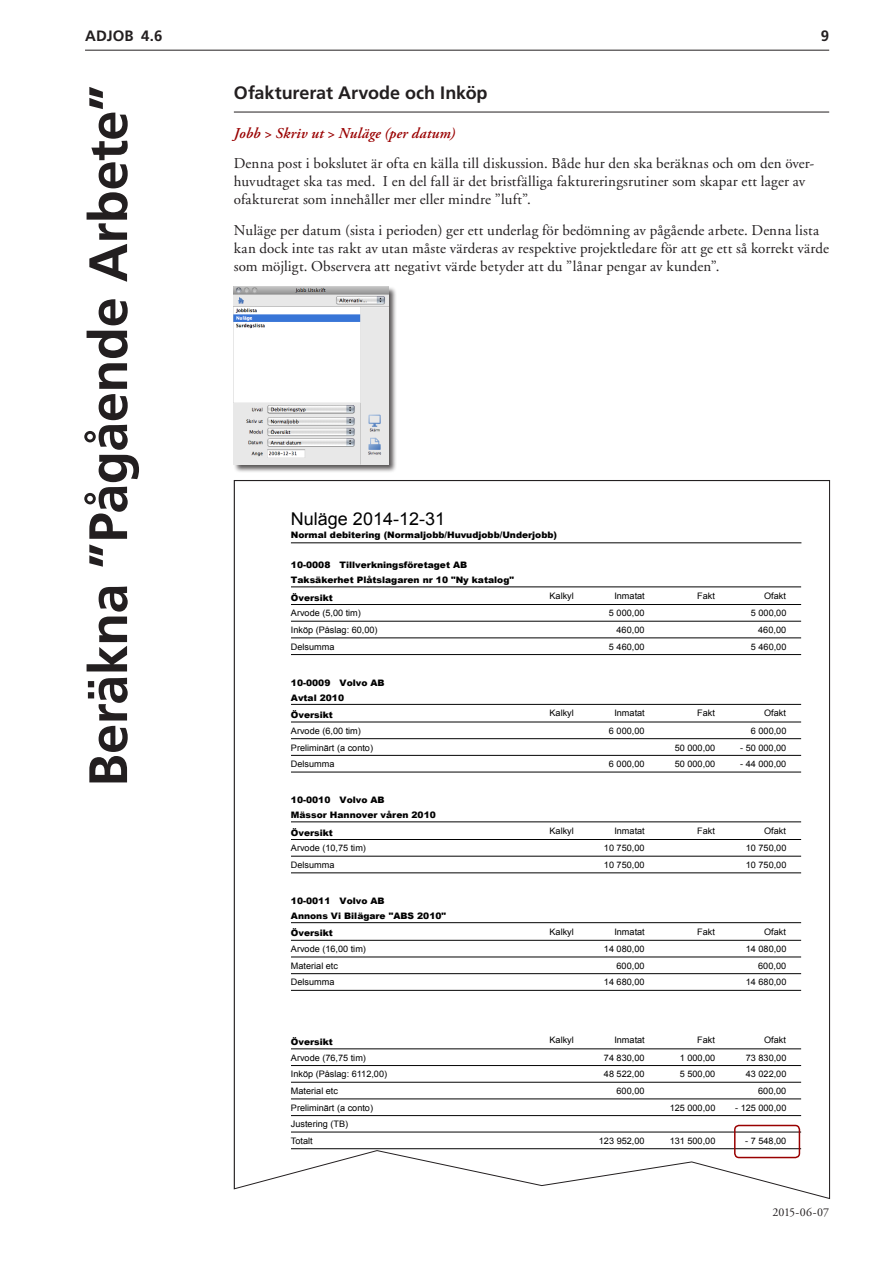
<style>
.page{position:relative;width:893px;height:1263px;background:#fff}
.page>*{position:absolute;margin:0;border:0;box-sizing:border-box;transform-origin:0 0}
.Rubrik{font:700 54px "Frutiger";letter-spacing:-.01em;color:#231f20}
.Underrubrik{font:700 18px "Frutiger";color:#231f20}
.t1{font:17.55px "Arial";color:#000}
.Brödtext{font:15px/18px "Adobe Garamond";letter-spacing:.01em;color:#231f20}
.Sökväg{font:italic 600 15px "Adobe Garamond Pro";letter-spacing:.015em;color:#900}
.t2{font:700 15px "Frutiger";letter-spacing:.01em;color:#231f20}
.t3{font:12px "Adobe Garamond";letter-spacing:.01em;color:#231f20}
.t4{font:9px/16.6px "Arial";color:#000}
.t5{font:900 9px/14.9px "Arial";color:#000}
</style>
<div class="page">
<hr style="left:85px;top:50px;width:744px;height:1px;background:#231f20">
<hr style="left:234px;top:112px;width:595px;height:1px;background:#231f20">
<div style="left:233px;top:286px;width:163px;height:187px;background:#231f20;opacity:.75"></div>
<img style="left:234px;top:287px;width:154px;height:177px">
<svg style="left:233px;top:480px;width:597px;height:719px"></svg>
<div style="left:734px;top:1125px;width:66px;height:33px;border:2px solid #900;border-radius:4px"></div>
<h3 class="t2" style="left:85px;top:27px;width:79px">ADJOB 4.6</h3>
<h3 class="t2" style="left:821px;top:27px;width:10px">9</h3>
<p class="Rubrik" style="left:77px;top:787px;width:703px;rotate:-90deg">Beräkna ”Pågående Arbete”</p>
<p class="Underrubrik" style="left:234px;top:82px;width:255px">Ofakturerat Arvode och Inköp</p>
<p class="Sökväg" style="left:234px;top:124px;width:223px">Jobb &gt; Skriv ut &gt; Nuläge (per datum)</p>
<p class="Brödtext" style="left:234px;top:155px;width:582px">Denna post i bokslutet är ofta en källa till diskussion. Både hur den ska beräknas och om den över&shy;huvudtaget ska tas med. I en del fall är det bristfälliga faktureringsrutiner som skapar ett lager av ofakturerat som innehåller mer eller mindre ”luft”.</p>
<p class="Brödtext" style="left:234px;top:222px;width:597px">Nuläge per datum (sista i perioden) ger ett underlag för bedömning av pågående arbete. Denna lista kan dock inte tas rakt av utan måste värderas av respektive projektledare för att ge ett så korrekt värde som möjligt. Observera att negativt värde betyder att du ”lånar pengar av kunden”.</p>
<p class="t1" style="left:291px;top:507px;width:156px">Nuläge 2014-12-31</p>
<p class="t5" style="left:291px;top:527px;width:268px">Normal debitering (Normaljobb/Huvudjobb/Underjobb)</p>
<p class="t5" style="left:291px;top:558px;width:225px">10-0008 Tillverkningsföretaget AB<br>Taksäkerhet Plåtslagaren nr 10 "Ny katalog"</p>
<p class="t5" style="left:291px;top:590px;width:44px">Översikt</p>
<p class="t4" style="left:549px;top:587px;width:26px">Kalkyl</p>
<p class="t4" style="left:614px;top:587px;width:32px">Inmatat</p>
<p class="t4" style="left:697px;top:587px;width:19px">Fakt</p>
<p class="t4" style="left:764px;top:587px;width:23px">Ofakt</p>
<p class="t4" style="left:291px;top:605px;width:71px">Arvode (5,00 tim)</p>
<p class="t4" style="left:609px;top:605px;width:37px">5 000,00</p>
<p class="t4" style="left:751px;top:605px;width:37px">5 000,00</p>
<p class="t4" style="left:291px;top:622px;width:88px">Inköp (Påslag: 60,00)</p>
<p class="t4" style="left:617px;top:622px;width:29px">460,00</p>
<p class="t4" style="left:758px;top:622px;width:29px">460,00</p>
<p class="t4" style="left:291px;top:638px;width:45px">Delsumma</p>
<p class="t4" style="left:609px;top:638px;width:37px">5 460,00</p>
<p class="t4" style="left:751px;top:638px;width:37px">5 460,00</p>
<p class="t5" style="left:291px;top:675px;width:95px">10-0009 Volvo AB<br>Avtal 2010</p>
<p class="t5" style="left:291px;top:707px;width:44px">Översikt</p>
<p class="t4" style="left:549px;top:705px;width:26px">Kalkyl</p>
<p class="t4" style="left:614px;top:705px;width:32px">Inmatat</p>
<p class="t4" style="left:697px;top:705px;width:19px">Fakt</p>
<p class="t4" style="left:764px;top:705px;width:23px">Ofakt</p>
<p class="t4" style="left:291px;top:722px;width:71px">Arvode (6,00 tim)</p>
<p class="t4" style="left:609px;top:722px;width:37px">6 000,00</p>
<p class="t4" style="left:751px;top:722px;width:37px">6 000,00</p>
<p class="t4" style="left:291px;top:739px;width:84px">Preliminärt (a conto)</p>
<p class="t4" style="left:675px;top:739px;width:42px">50 000,00</p>
<p class="t4" style="left:740px;top:739px;width:48px">- 50 000,00</p>
<p class="t4" style="left:291px;top:756px;width:45px">Delsumma</p>
<p class="t4" style="left:609px;top:756px;width:37px">6 000,00</p>
<p class="t4" style="left:675px;top:756px;width:42px">50 000,00</p>
<p class="t4" style="left:740px;top:756px;width:48px">- 44 000,00</p>
<p class="t5" style="left:291px;top:792px;width:146px">10-0010 Volvo AB<br>Mässor Hannover våren 2010</p>
<p class="t5" style="left:291px;top:825px;width:44px">Översikt</p>
<p class="t4" style="left:549px;top:822px;width:26px">Kalkyl</p>
<p class="t4" style="left:614px;top:822px;width:32px">Inmatat</p>
<p class="t4" style="left:697px;top:822px;width:19px">Fakt</p>
<p class="t4" style="left:764px;top:822px;width:23px">Ofakt</p>
<p class="t4" style="left:291px;top:840px;width:77px">Arvode (10,75 tim)</p>
<p class="t4" style="left:604px;top:840px;width:42px">10 750,00</p>
<p class="t4" style="left:746px;top:840px;width:42px">10 750,00</p>
<p class="t4" style="left:291px;top:857px;width:45px">Delsumma</p>
<p class="t4" style="left:604px;top:857px;width:42px">10 750,00</p>
<p class="t4" style="left:746px;top:857px;width:42px">10 750,00</p>
<p class="t5" style="left:291px;top:893px;width:157px">10-0011 Volvo AB<br>Annons Vi Bilägare "ABS 2010"</p>
<p class="t5" style="left:291px;top:925px;width:44px">Översikt</p>
<p class="t4" style="left:549px;top:923px;width:26px">Kalkyl</p>
<p class="t4" style="left:614px;top:923px;width:32px">Inmatat</p>
<p class="t4" style="left:697px;top:923px;width:19px">Fakt</p>
<p class="t4" style="left:764px;top:923px;width:23px">Ofakt</p>
<p class="t4" style="left:291px;top:941px;width:77px">Arvode (16,00 tim)</p>
<p class="t4" style="left:604px;top:941px;width:42px">14 080,00</p>
<p class="t4" style="left:746px;top:941px;width:42px">14 080,00</p>
<p class="t4" style="left:291px;top:957px;width:49px">Material etc</p>
<p class="t4" style="left:617px;top:957px;width:29px">600,00</p>
<p class="t4" style="left:758px;top:957px;width:29px">600,00</p>
<p class="t4" style="left:291px;top:974px;width:45px">Delsumma</p>
<p class="t4" style="left:604px;top:974px;width:42px">14 680,00</p>
<p class="t4" style="left:746px;top:974px;width:42px">14 680,00</p>
<p class="t5" style="left:291px;top:1034px;width:44px">Översikt</p>
<p class="t4" style="left:549px;top:1032px;width:26px">Kalkyl</p>
<p class="t4" style="left:614px;top:1032px;width:32px">Inmatat</p>
<p class="t4" style="left:697px;top:1032px;width:19px">Fakt</p>
<p class="t4" style="left:764px;top:1032px;width:23px">Ofakt</p>
<p class="t4" style="left:291px;top:1049px;width:77px">Arvode (76,75 tim)</p>
<p class="t4" style="left:604px;top:1049px;width:42px">74 830,00</p>
<p class="t4" style="left:680px;top:1049px;width:37px">1 000,00</p>
<p class="t4" style="left:746px;top:1049px;width:42px">73 830,00</p>
<p class="t4" style="left:291px;top:1066px;width:98px">Inköp (Påslag: 6112,00)</p>
<p class="t4" style="left:604px;top:1066px;width:42px">48 522,00</p>
<p class="t4" style="left:680px;top:1066px;width:37px">5 500,00</p>
<p class="t4" style="left:746px;top:1066px;width:42px">43 022,00</p>
<p class="t4" style="left:291px;top:1083px;width:49px">Material etc</p>
<p class="t4" style="left:617px;top:1083px;width:29px">600,00</p>
<p class="t4" style="left:758px;top:1083px;width:29px">600,00</p>
<p class="t4" style="left:291px;top:1099px;width:84px">Preliminärt (a conto)</p>
<p class="t4" style="left:670px;top:1099px;width:47px">125 000,00</p>
<p class="t4" style="left:735px;top:1099px;width:53px">- 125 000,00</p>
<p class="t4" style="left:291px;top:1116px;width:59px">Justering (TB)<br>Totalt</p>
<p class="t4" style="left:599px;top:1132px;width:47px">123 952,00</p>
<p class="t4" style="left:670px;top:1132px;width:47px">131 500,00</p>
<p class="t4" style="left:745px;top:1132px;width:43px">- 7 548,00</p>
<h3 class="t3" style="left:772px;top:1206px;width:58px">2015-06-07</h3>
</div>
